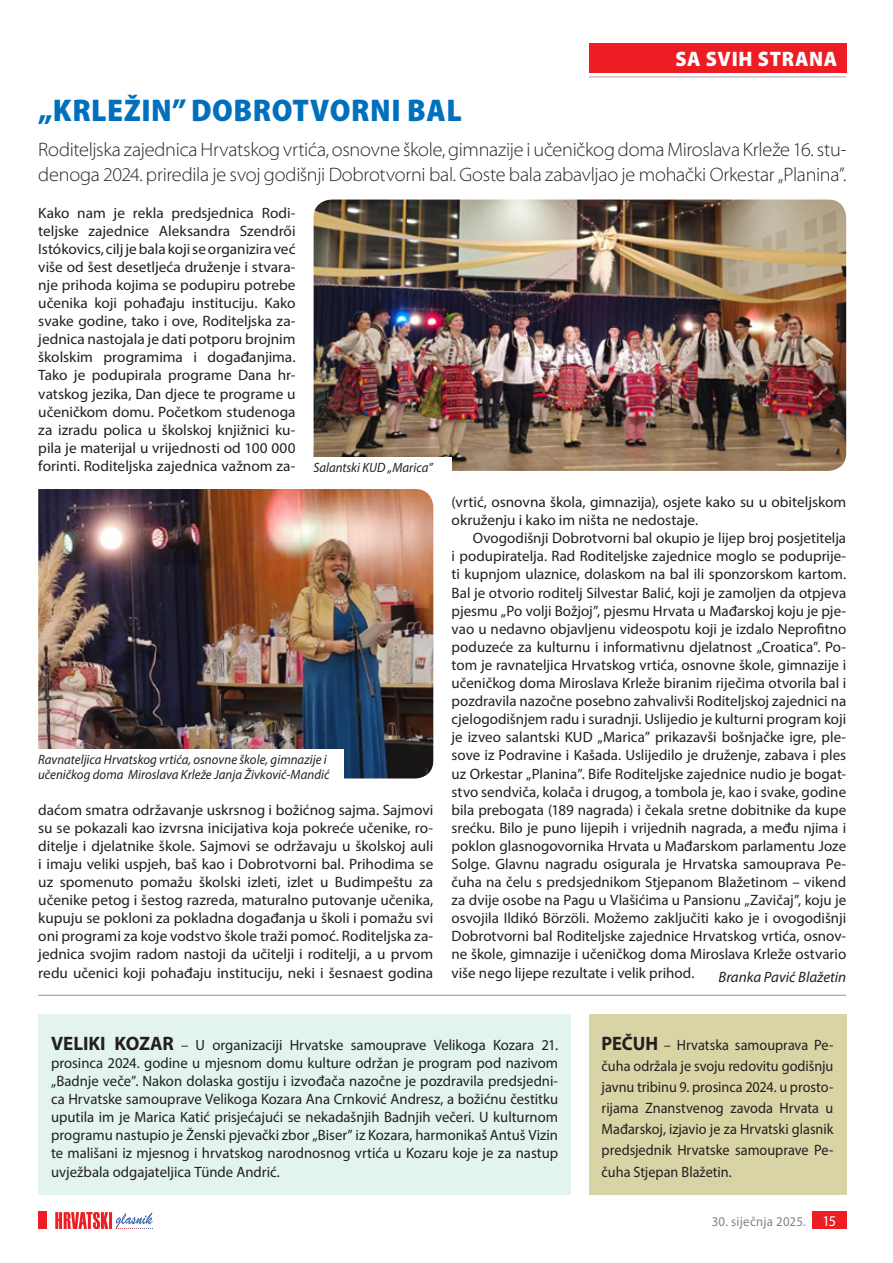
<style>
.page{position:relative;width:893px;height:1263px;background:#fff}
.page>*{position:absolute;margin:0;border:0;box-sizing:border-box;transform-origin:0 0}
.t1{font:900 semi-condensed 31.5px "Myriad Pro";letter-spacing:.02em;color:#0070bd}
.t2{font:900 21px "Myriad Pro";color:#fff;scale:.95 1}
.t3{font:300 semi-expanded 19.5px/25.8px "Myriad Pro";letter-spacing:-.015em;color:#231f20;scale:.94 1}
.t4{font:15px/18.1px "Myriad Pro";color:#231f20;text-align:justify}
.t5{font:15px/21.1px "Myriad Pro";color:#231f20;text-align:justify;scale:.95 1}
.t6{font:italic 15px "Myriad Pro";letter-spacing:-.005em;color:#231f20}
.t7{font:italic 13.5px/15px "Myriad Pro";color:#231f20;scale:.95 1}
.t8{font:13.5px "Myriad Pro";letter-spacing:.02em;color:#808285;scale:.95 1}
.s1{font-weight:700;font-size:19.5px}
.s2{font-size:15px;color:#fff}
</style>
<div class="page">
<hr style="left:589px;top:77px;width:257px;height:1px;background:#a8a9ad">
<div style="left:812px;top:1212px;width:34px;height:17px;background:#ee1d23"></div>
<div style="left:38px;top:1212px;width:9px;height:17px;background:#ee1d23"></div>
<svg style="left:55px;top:1212px;width:98px;height:17px"></svg>
<div style="left:589px;top:43px;width:257px;height:30px;background:#ee1d23"></div>
<img style="left:314px;top:200px;width:532px;height:271px">
<img style="left:38px;top:489px;width:395px;height:289px">
<div style="left:309px;top:457px;width:143px;height:32px;background:#fff"></div>
<div style="left:34px;top:749px;width:309px;height:48px;background:#fff"></div>
<hr style="left:38px;top:995px;width:808px;height:1px;background:#939598">
<div style="left:38px;top:1014px;width:533px;height:180px;background:#e3f3f0"></div>
<div style="left:589px;top:1014px;width:257px;height:180px;background:#d8d4a5"></div>
<h2 class="t2" style="left:675px;top:45px;width:115px">SA SVI H STRANA</h2>
<h1 class="t1" style="left:38px;top:90px;width:425px">„KRLEŽIN” DOBROTVORNI BAL</h1>
<h3 class="t3" style="left:38px;top:136px;width:861px">Roditeljska zajednica Hrvatskog vrtića, osnovne škole, gimnazije i učeničkog doma Miroslava Krleže 16. stu&shy;denoga 2024. priredila je svoj godišnji Dobrotvorni bal. Goste bala zabavljao je mohački Orkestar „Planina”.</h3>
<p class="t4" style="left:38px;top:203px;width:259px">Kako nam je rekla predsjednica Rodi&shy;teljske zajednice Aleksandra Szendrői Istókovics, cilj je bala koji se organizira već više od šest desetljeća druženje i stvara&shy;nje prihoda kojima se podupiru potrebe učenika koji pohađaju instituciju. Kako svake godine, tako i ove, Roditeljska za&shy;jednica nastojala je dati potporu brojnim školskim programima i događanjima.<br>Tako je podupirala programe Dana hr&shy;vatskog jezika, Dan djece te programe u učeničkom domu. Početkom studenoga za izradu polica u školskoj knjižnici ku&shy;pila je materijal u vrijednosti od 100 000 forinti. Roditeljska zajednica važnom za-</p>
<p class="t7" style="left:313px;top:459px;width:127px">Salantski KUD „Marica”</p>
<p class="t7" style="left:38px;top:752px;width:308px">Ravnateljica Hrvatskog vrtića, osnovne škole, gimnazije i učeničkog doma Miroslava Krleže Janja Živković-Mandić</p>
<p class="t4" style="left:38px;top:800px;width:397px">daćom smatra održavanje uskrsnog i božićnog sajma. Sajmovi su se pokazali kao izvrsna inicijativa koja pokreće učenike, ro&shy;ditelje i djelatnike škole. Sajmovi se održavaju u školskoj auli i imaju veliki uspjeh, baš kao i Dobrotvorni bal. Prihodima se uz spomenuto pomažu školski izleti, izlet u Budimpeštu za učenike petog i šestog razreda, maturalno putovanje učenika, kupuju se pokloni za pokladna događanja u školi i pomažu svi oni programi za koje vodstvo škole traži pomoć. Roditeljska za&shy;jednica svojim radom nastoji da učitelji i roditelji, a u prvom redu učenici koji pohađaju instituciju, neki i šesnaest godina</p>
<p class="t4" style="left:452px;top:493px;width:396px">(vrtić, osnovna škola, gimnazija), osjete kako su u obiteljskom okruženju i kako im ništa ne nedostaje.</p>
<p class="t4" style="left:452px;top:529px;width:396px;text-indent:21px">Ovogodišnji Dobrotvorni bal okupio je lijep broj posjetitelja i podupiratelja. Rad Roditeljske zajednice moglo se poduprije&shy;ti kupnjom ulaznice, dolaskom na bal ili sponzorskom kartom.<br>Bal je otvorio roditelj Silvestar Balić, koji je zamoljen da otpjeva pjesmu „Po volji Božjoj”, pjesmu Hrvata u Mađarskoj koju je pje&shy;vao u nedavno objavljenu videospotu koji je izdalo Neprofitno poduzeće za kulturnu i informativnu djelatnost „Croatica”. Po&shy;tom je ravnateljica Hrvatskog vrtića, osnovne škole, gimnazije i učeničkog doma Miroslava Krleže biranim riječima otvorila bal i pozdravila nazočne posebno zahvalivši Roditeljskoj zajednici na cjelogodišnjem radu i suradnji. Uslijedio je kulturni program koji je izveo salantski KUD „Marica” prikazavši bošnjačke igre, ple&shy;sove iz Podravine i Kašada. Uslijedilo je druženje, zabava i ples uz Orkestar „Planina”. Bife Roditeljske zajednice nudio je bogat&shy;stvo sendviča, kolača i drugog, a tombola je, kao i svake, godine bila prebogata (189 nagrada) i čekala sretne dobitnike da kupe srećku. Bilo je puno lijepih i vrijednih nagrada, a među njima i poklon glasnogovornika Hrvata u Mađarskom parlamentu Joze Solge. Glavnu nagradu osigurala je Hrvatska samouprava Pe&shy;čuha na čelu s predsjednikom Stjepanom Blažetinom – vikend za dvije osobe na Pagu u Vlašićima u Pansionu „Zavičaj”, koju je osvojila Ildikó Börzöli. Možemo zaključiti kako je i ovogodišnji Dobrotvorni bal Roditeljske zajednice Hrvatskog vrtića, osnov&shy;ne škole, gimnazije i učeničkog doma Miroslava Krleže ostvario više nego lijepe rezultate i velik prihod.</p>
<p class="t6" style="left:719px;top:968px;width:129px">Branka Pavić Blažetin</p>
<p class="t4" style="left:51px;top:1035px;width:509px"><span class="s1">VELIKI KOZAR</span> – U organizaciji Hrvatske samouprave Velikoga Kozara 21. prosinca 2024. godine u mjesnom domu kulture održan je program pod nazivom „Badnje veče”. Nakon dolaska gostiju i izvođača nazočne je pozdravila predsjedni&shy;ca Hrvatske samouprave Velikoga Kozara Ana Crnković Andresz, a božićnu čestitku uputila im je Marica Katić prisjećajući se nekadašnjih Badnjih večeri. U kulturnom programu nastupio je Ženski pjevački zbor „Biser” iz Kozara, harmonikaš Antuš Vizin te mališani iz mjesnog i hrvatskog narodnosnog vrtića u Kozaru koje je za nastup uvježbala odgajateljica Tünde Andrić.</p>
<p class="t5" style="left:602px;top:1034px;width:246px"><span class="s1">PEČUH</span> – Hrvatska samouprava Pe&shy;čuha održala je svoju redovitu godišnju javnu tribinu 9. prosinca 2024. u prosto&shy;rijama Znanstvenog zavoda Hrvata u Mađarskoj, izjavio je za Hrvatski glasnik predsjednik Hrvatske samouprave Pe&shy;čuha Stjepan Blažetin.</p>
<p class="t8" style="left:712px;top:1213px;width:132px">30. siječnja 2025. <span class="s2">15</span></p>
</div>
